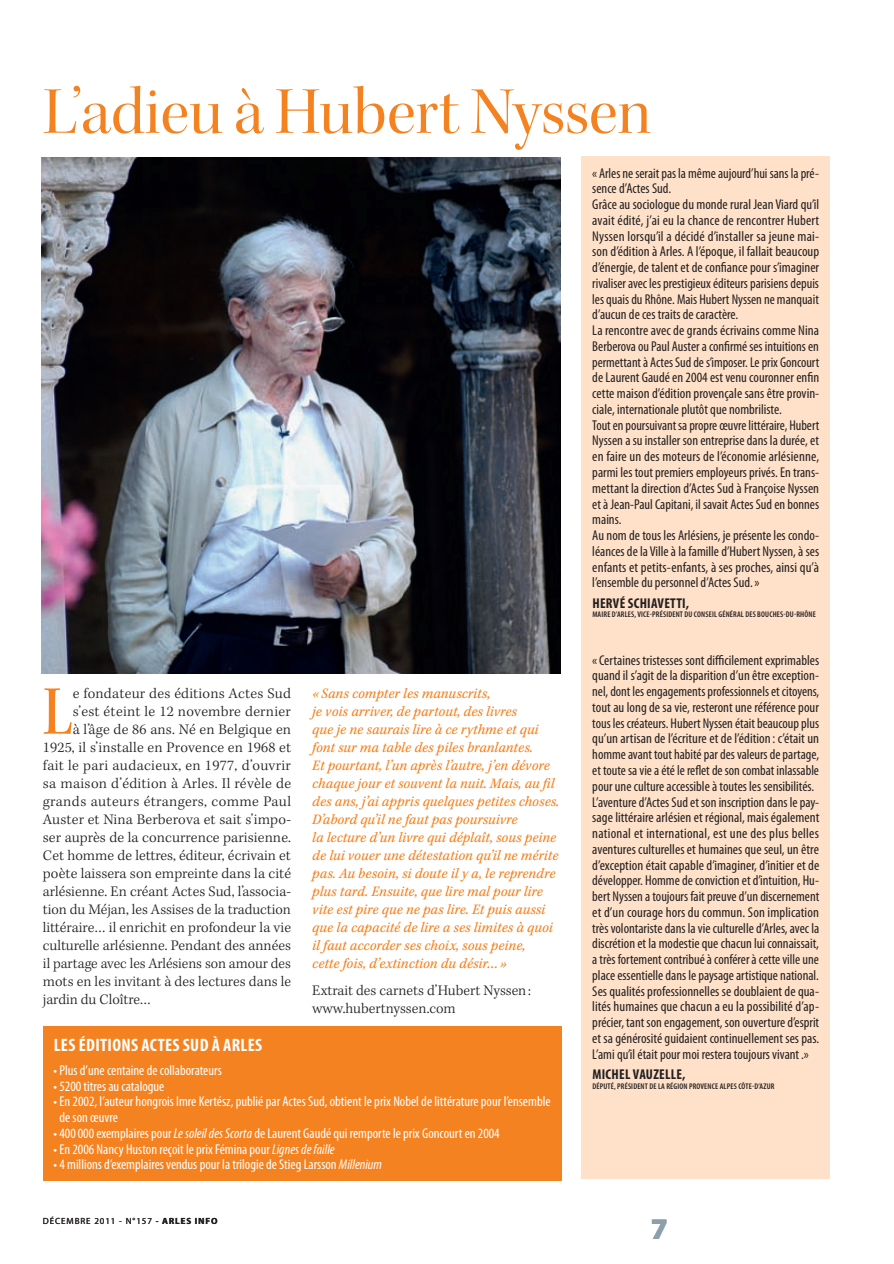
<style>
.page{position:relative;width:894px;height:1264px;background:#fff}
.page>*{position:absolute;margin:0;border:0;box-sizing:border-box;transform-origin:0 0}
.t1{font:73.05px "Kepler Std Medium Cn Subh";color:#f58220}
.t2{font:67.5px "Kepler Std Disp";color:#f58220}
.t3{font:900 30px "Myriad Pro";color:#8c9faa}
.t4{font:700 condensed 18px "Myriad Pro";letter-spacing:.02em;color:#fff}
.t5{font:300 15px/18px "Kepler Std";letter-spacing:.005em;color:#231f20}
.t6{font:15px/18px "Kepler Std Scn It Capt";color:#f58220}
.t7{font:300 15px "Kepler Std";letter-spacing:.025em;color:#231f20}
.t8{font:condensed 14.25px/15.8px "Myriad Pro";color:#231f20}
.t9{font:condensed 14.25px/15.8px "Myriad Pro";color:#fff}
.t10{font:700 condensed 14.25px "Myriad Pro";letter-spacing:.02em;color:#231f20}
.t11{font:9px "Myriad Pro";letter-spacing:.1em;color:#231f20}
.t12{font:600 condensed 8.25px "Myriad Pro";letter-spacing:.02em;color:#231f20}
.s1{font-style:italic}
.s2{font-weight:700}
</style>
<div class="page">
<div style="left:581px;top:156px;width:249px;height:1022px;background:#fee1c8"></div>
<img style="left:41px;top:158px;width:519px;height:515px">
<div style="left:43px;top:1026px;width:519px;height:155px;background:#f58220"></div>
<h2 class="t2" style="left:43px;top:74px;width:610px">L’adieu à Hubert Nyssen</h2>
<h1 class="t1" style="left:43px;top:671px;width:31px">L</h1>
<p class="t5" style="left:73px;top:684px;width:220px">e fondateur des éditions Actes Sud</p>
<p class="t5" style="left:73px;top:702px;width:220px">s’est éteint le 12 novembre dernier</p>
<p class="t5" style="left:73px;top:720px;width:220px">à l’âge de 86 ans. Né en Belgique en</p>
<p class="t5" style="left:43px;top:738px;width:250px">1925, il s’installe en Provence en 1968 et</p>
<p class="t7" style="left:43px;top:756px;width:249px">fait le pari audacieux, en 1977, d’ouvrir</p>
<p class="t5" style="left:43px;top:774px;width:250px">sa maison d’édition à Arles. Il révèle de</p>
<p class="t7" style="left:43px;top:792px;width:250px">grands auteurs étrangers, comme Paul</p>
<p class="t5" style="left:43px;top:810px;width:250px">Auster et Nina Berberova et sait s’impo-</p>
<p class="t5" style="left:43px;top:828px;width:250px">ser auprès de la concurrence parisienne.</p>
<p class="t5" style="left:43px;top:846px;width:249px">Cet homme de lettres, éditeur, écrivain et</p>
<p class="t5" style="left:43px;top:864px;width:250px">poète laissera son empreinte dans la cité</p>
<p class="t5" style="left:43px;top:882px;width:250px">arlésienne. En créant Actes Sud, l’associa-</p>
<p class="t5" style="left:43px;top:900px;width:249px">tion du Méjan, les Assises de la traduction</p>
<p class="t5" style="left:43px;top:918px;width:249px">littéraire… il enrichit en profondeur la vie</p>
<p class="t5" style="left:43px;top:936px;width:250px">culturelle arlésienne. Pendant des années</p>
<p class="t5" style="left:43px;top:954px;width:249px">il partage avec les Arlésiens son amour des</p>
<p class="t5" style="left:43px;top:972px;width:250px">mots en les invitant à des lectures dans le</p>
<p class="t5" style="left:43px;top:990px;width:110px">jardin du Cloître…</p>
<p class="t6" style="left:312px;top:684px;width:248px">« Sans compter les manuscrits,<br>je vois arriver, de partout, des livres<br>que je ne saurais lire à ce rythme et qui font sur ma table des piles branlantes.<br>Et pourtant, l’un après l’autre, j’en dévore chaque jour et souvent la nuit. Mais, au fil des ans, j’ai appris quelques petites choses.<br>D’abord qu’il ne faut pas poursuivre<br>la lecture d’un livre qui déplaît, sous peine de lui vouer une détestation qu’il ne mérite pas. Au besoin, si doute il y a, le reprendre plus tard. Ensuite, que lire mal pour lire vite est pire que ne pas lire. Et puis aussi que la capacité de lire a ses limites à quoi il faut accorder ses choix, sous peine,<br>cette fois, d’extinction du désir… »</p>
<p class="t5" style="left:312px;top:981px;width:220px">Extrait des carnets d’Hubert Nyssen : www.hubertnyssen.com</p>
<p class="t4" style="left:54px;top:1033px;width:210px">LES ÉDITIONS ACTES SUD À ARLES</p>
<p class="t9" style="left:54px;top:1062px;width:170px">• Plus d’une centaine de collaborateurs</p>
<p class="t9" style="left:54px;top:1078px;width:112px">• 5200 titres au catalogue</p>
<p class="t9" style="left:59px;top:1093px;width:492px;text-indent:-6px">• En 2002, l’auteur hongrois Imre Kertész, publié par Actes Sud, obtient le prix Nobel de littérature pour l’ensemble de son œuvre</p>
<p class="t9" style="left:54px;top:1125px;width:448px">• 400 000 exemplaires pour <span class="s1">Le soleil des Scorta</span> de Laurent Gaudé qui remporte le prix Goncourt en 2004</p>
<p class="t9" style="left:54px;top:1141px;width:283px">• En 2006 Nancy Huston reçoit le prix Fémina pour <span class="s1">Lignes de faille</span></p>
<p class="t9" style="left:54px;top:1156px;width:330px">• 4 millions d’exemplaires vendus pour la trilogie de Stieg Larsson <span class="s1">Millenium</span></p>
<p class="t11" style="left:43px;top:1215px;width:176px">DÉCEMBRE 2011 - N°157 <span class="s2">- ARLES INFO</span></p>
<p class="t8" style="left:592px;top:165px;width:228px">« Arles ne serait pas la même aujourd’hui sans la pré&shy;sence d’Actes Sud.<br>Grâce au sociologue du monde rural Jean Viard qu’il avait édité, j’ai eu la chance de rencontrer Hubert Nyssen lorsqu’il a décidé d’installer sa jeune mai&shy;son d’édition à Arles. A l’époque, il fallait beaucoup d’énergie, de talent et de confiance pour s’imaginer rivaliser avec les prestigieux éditeurs parisiens depuis les quais du Rhône. Mais Hubert Nyssen ne manquait d’aucun de ces traits de caractère.<br>La rencontre avec de grands écrivains comme Nina Berberova ou Paul Auster a confirmé ses intuitions en permettant à Actes Sud de s’imposer. Le prix Goncourt de Laurent Gaudé en 2004 est venu couronner enfin cette maison d’édition provençale sans être provin&shy;ciale, internationale plutôt que nombriliste.<br>Tout en poursuivant sa propre œuvre littéraire, Hubert Nyssen a su installer son entreprise dans la durée, et en faire un des moteurs de l’économie arlésienne, parmi les tout premiers employeurs privés. En trans&shy;mettant la direction d’Actes Sud à Françoise Nyssen et à Jean-Paul Capitani, il savait Actes Sud en bonnes mains.<br>Au nom de tous les Arlésiens, je présente les condo&shy;léances de la Ville à la famille d’Hubert Nyssen, à ses enfants et petits-enfants, à ses proches, ainsi qu’à l’ensemble du personnel d’Actes Sud. »</p>
<p class="t10" style="left:592px;top:594px;width:98px">HERVÉ SCHIAVETTI,</p>
<p class="t12" style="left:592px;top:610px;width:225px">MAIRE D’ARLES, VICE-PRÉSIDENT DU CONSEIL GÉNÉRAL DES BOUCHES-DU-RHÔNE</p>
<p class="t8" style="left:592px;top:652px;width:229px">« Certaines tristesses sont difficilement exprimables quand il s’agit de la disparition d’un être exception&shy;nel, dont les engagements professionnels et citoyens, tout au long de sa vie, resteront une référence pour tous les créateurs. Hubert Nyssen était beaucoup plus qu’un artisan de l’écriture et de l’édition : c’était un homme avant tout habité par des valeurs de partage, et toute sa vie a été le reflet de son combat inlassable pour une culture accessible à toutes les sensibilités.<br>L’aventure d’Actes Sud et son inscription dans le pay&shy;sage littéraire arlésien et régional, mais également national et international, est une des plus belles aventures culturelles et humaines que seul, un être d’exception était capable d’imaginer, d’initier et de développer. Homme de conviction et d’intuition, Hu&shy;bert Nyssen a toujours fait preuve d’un discernement et d’un courage hors du commun. Son implication très volontariste dans la vie culturelle d’Arles, avec la discrétion et la modestie que chacun lui connaissait, a très fortement contribué à conférer à cette ville une place essentielle dans le paysage artistique national.<br>Ses qualités professionnelles se doublaient de qua&shy;lités humaines que chacun a eu la possibilité d’ap&shy;précier, tant son engagement, son ouverture d’esprit et sa générosité guidaient continuellement ses pas.<br>L’ami qu’il était pour moi restera toujours vivant .»</p>
<p class="t10" style="left:592px;top:1065px;width:95px">MICHEL VAUZELLE,</p>
<p class="t12" style="left:592px;top:1081px;width:184px">DÉPUTÉ, PRÉSIDENT DE LA RÉGION PROVENCE ALPES CÔTE-D’AZUR</p>
<h3 class="t3" style="left:651px;top:1212px;width:19px">7</h3>
</div>
